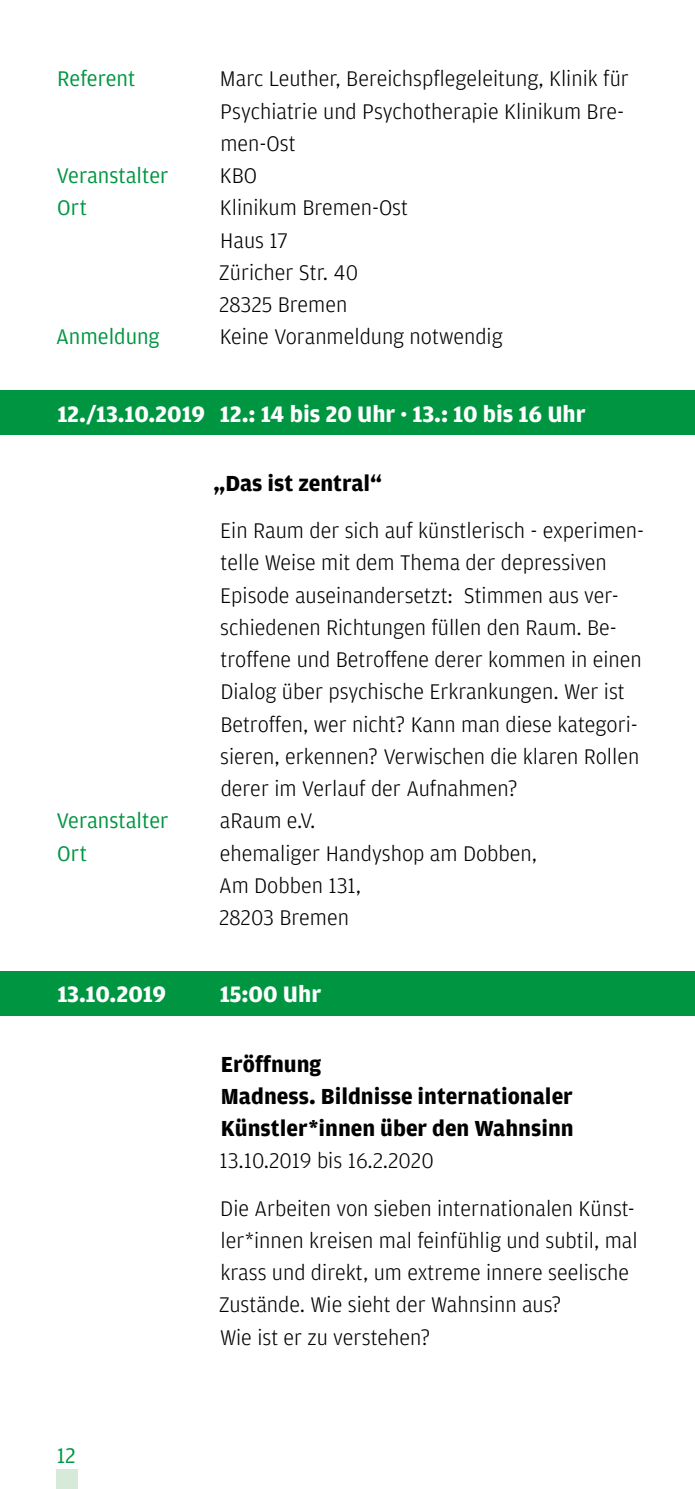
<style>
.page{position:relative;width:695px;height:1489px;background:#fff}
.page>*{position:absolute;margin:0;border:0;box-sizing:border-box;transform-origin:0 0}
.t1{font:700 23.75px "Amplitude";color:#fff}
.t2{font:700 23px/32.2px "Amplitude";color:#000}
.t3{font:300 22.5px/32.2px "Amplitude";color:#000}
.t4{font:22.5px "Amplitude";color:#009641}
</style>
<div class="page">
<div style="left:57px;top:1469px;width:21px;height:19px;background:#d7ead9"></div>
<div style="left:0;top:391px;width:694px;height:44px;background:#009641"></div>
<div style="left:0;top:971px;width:694px;height:44px;background:#009641"></div>
<p class="t4" style="left:57px;top:66px;width:79px">Referent</p>
<p class="t3" style="left:220px;top:63px;width:410px">Marc Leuther, Bereichspflegeleitung, Klinik für<br>Psychiatrie und Psychotherapie Klinikum Bre&shy;men-Ost</p>
<p class="t4" style="left:56px;top:163px;width:113px">Veranstalter</p>
<p class="t3" style="left:220px;top:160px;width:39px">KBO</p>
<p class="t4" style="left:57px;top:195px;width:31px">Ort</p>
<p class="t3" style="left:219px;top:192px;width:191px">Klinikum Bremen-Ost<br>Haus 17<br>Züricher Str. 40<br>28325 Bremen</p>
<p class="t4" style="left:56px;top:324px;width:105px">Anmeldung</p>
<p class="t3" style="left:220px;top:321px;width:284px">Keine Voranmeldung notwendig</p>
<p class="t1" style="left:57px;top:400px;width:529px">12./13.10.2019 12.: 14 bis 20 Uhr · 13.: 10 bis 16 Uhr</p>
<p class="t2" style="left:213px;top:467px;width:170px">„Das ist zentral“</p>
<p class="t3" style="left:220px;top:514px;width:425px">Ein Raum der sich auf künstlerisch - experimen&shy;telle Weise mit dem Thema der depressiven Episode auseinandersetzt: Stimmen aus ver&shy;schiedenen Richtungen füllen den Raum. Be&shy;troffene und Betroffene derer kommen in einen Dialog über psychische Erkrankungen. Wer ist Betroffen, wer nicht? Kann man diese kategori&shy;sieren, erkennen? Verwischen die klaren Rollen derer im Verlauf der Aufnahmen?</p>
<p class="t4" style="left:56px;top:808px;width:113px">Veranstalter</p>
<p class="t3" style="left:220px;top:805px;width:97px">aRaum e.V.</p>
<p class="t4" style="left:57px;top:840px;width:31px">Ort</p>
<p class="t3" style="left:219px;top:837px;width:319px">ehemaliger Handyshop am Dobben,<br>Am Dobben 131,<br>28203 Bremen</p>
<p class="t1" style="left:57px;top:981px;width:110px">13.10.2019</p>
<p class="t1" style="left:220px;top:981px;width:103px">15:00 Uhr</p>
<p class="t4" style="left:57px;top:1442px;width:21px">12</p>
<p class="t2" style="left:221px;top:1048px;width:354px">Eröffnung<br>Madness. Bildnisse internationaler<br>Künstler*innen über den Wahnsinn</p>
<p class="t3" style="left:219px;top:1137px;width:417px;line-height:47.2px">13.10.2019 bis 16.2.2020<br>Die Arbeiten von sieben internationalen Künst-</p>
<p class="t3" style="left:219px;top:1224px;width:420px">ler*innen kreisen mal feinfühlig und subtil, mal krass und direkt, um extreme innere seelische Zustände. Wie sieht der Wahnsinn aus?<br>Wie ist er zu verstehen?</p>
</div>
